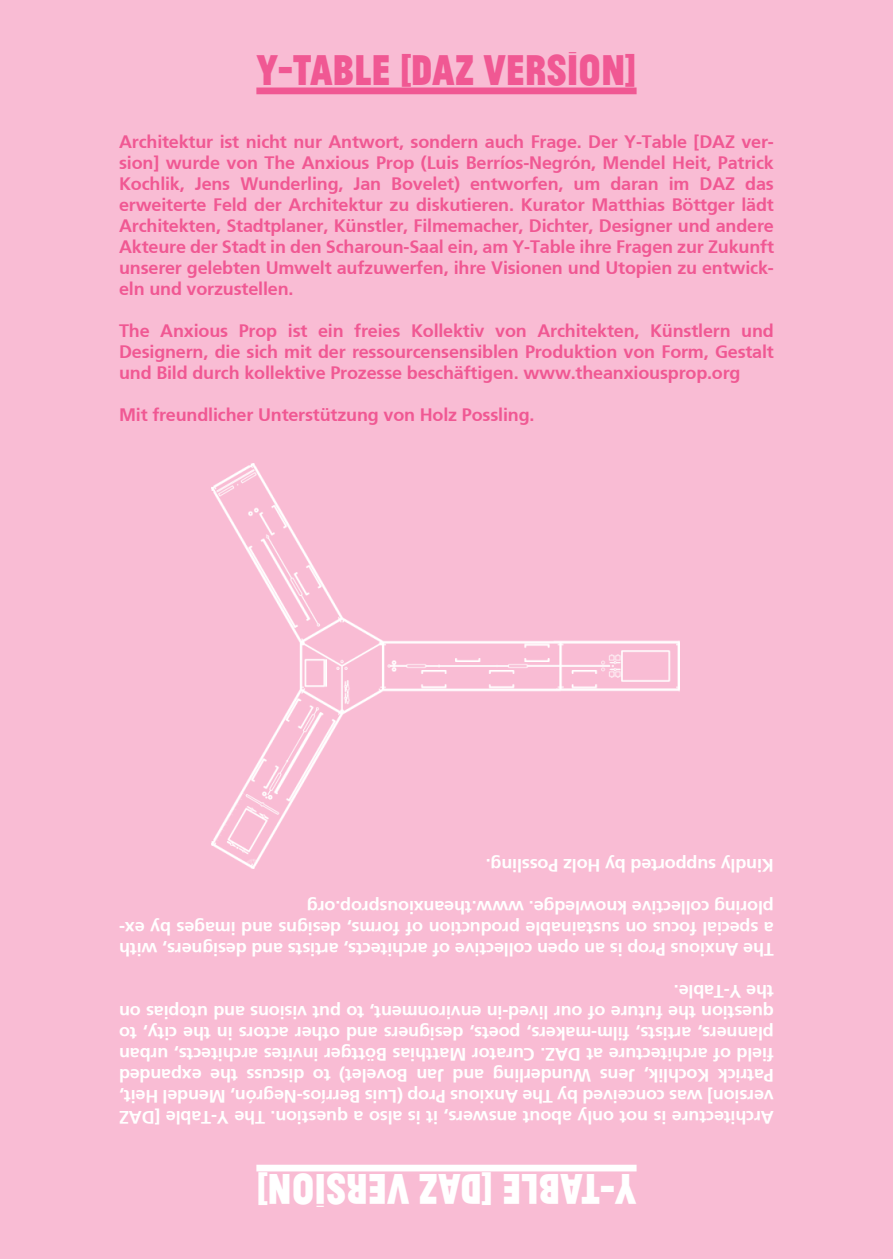
<style>
.page{position:relative;width:893px;height:1259px;background:#f9bcd4}
.page>*{position:absolute;margin:0;border:0;box-sizing:border-box;transform-origin:0 0}
.Titel__Weiss{font:100 45px "Jean Luc";color:#fff}
.Titel__Farbe{font:100 45px "Jean Luc";color:#f05893}
.Text__Farbe{font:700 18px/21px "BDA Frutiger";letter-spacing:-.01em;color:#f05893;text-align:justify}
.Text__Weiss{font:700 18px/21px "BDA Frutiger";letter-spacing:-.01em;color:#fff;text-align:justify}
.s1{font-weight:700}
</style>
<div class="page">
<div style="left:256px;top:1164px;width:381px;height:7px;background:#fff"></div>
<div style="left:256px;top:87px;width:381px;height:7px;background:#f05893"></div>
<img style="left:212px;top:463px;width:468px;height:405px">
<p class="Titel__Farbe" style="left:256px;top:39px;width:382px">Y<span class="s1">-</span>TABLE <span class="s1">[</span>DAZ VERSION<span class="s1">]</span></p>
<p class="Text__Farbe" style="left:119px;top:131px;width:656px">Architektur ist nicht nur Antwort, sondern auch Frage. Der Y-Table [DAZ ver&shy;sion] wurde von The Anxious Prop (Luis Berríos-Negrón, Mendel Heit, Patrick Kochlik, Jens Wunderling, Jan Bovelet) entworfen, um daran im DAZ das erweiterte Feld der Architektur zu diskutieren. Kurator Matthias Böttger lädt Architekten, Stadtplaner, Künstler, Filmemacher, Dichter, Designer und andere Akteure der Stadt in den Scharoun-Saal ein, am Y-Table ihre Fragen zur Zukunft unserer gelebten Umwelt aufzuwerfen, ihre Visionen und Utopien zu entwick&shy;eln und vorzustellen.</p>
<p class="Text__Farbe" style="left:119px;top:320px;width:656px">The Anxious Prop ist ein freies Kollektiv von Architekten, Künstlern und Designern, die sich mit der ressourcensensiblen Produktion von Form, Gestalt und Bild durch kollektive Prozesse beschäftigen. www.theanxiousprop.org</p>
<p class="Text__Farbe" style="left:119px;top:404px;width:417px">Mit freundlicher Unterstützung von Holz Possling.</p>
<p class="Text__Weiss" style="left:774px;top:876px;width:290px;rotate:-180deg">Kindly supported by Holz Possling.</p>
<p class="Text__Weiss" style="left:774px;top:960px;width:656px;rotate:-180deg">The Anxious Prop is an open collective of architects, artists and designers, with a special focus on sustainable production of forms, designs and images by ex&shy;ploring collective knowledge. www.theanxiousprop.org</p>
<p class="Text__Weiss" style="left:774px;top:1128px;width:656px;rotate:-180deg">Architecture is not only about answers, it is also a question. The Y-Table [DAZ version] was conceived by The Anxious Prop (Luis Berríos-Negrón, Mendel Heit, Patrick Kochlik, Jens Wunderling and Jan Bovelet) to discuss the expanded field of architecture at DAZ. Curator Matthias Böttger invites architects, urban planners, artists, film-makers, poets, designers and other actors in the city, to question the future of our lived-in environment, to put visions and utopias on the Y-Table.</p>
<p class="Titel__Weiss" style="left:637px;top:1219px;width:382px;rotate:-180deg"><span class="s1">-</span>Y TABLE <span class="s1">[</span>DAZ VERSION<span class="s1">]</span></p>
</div>
